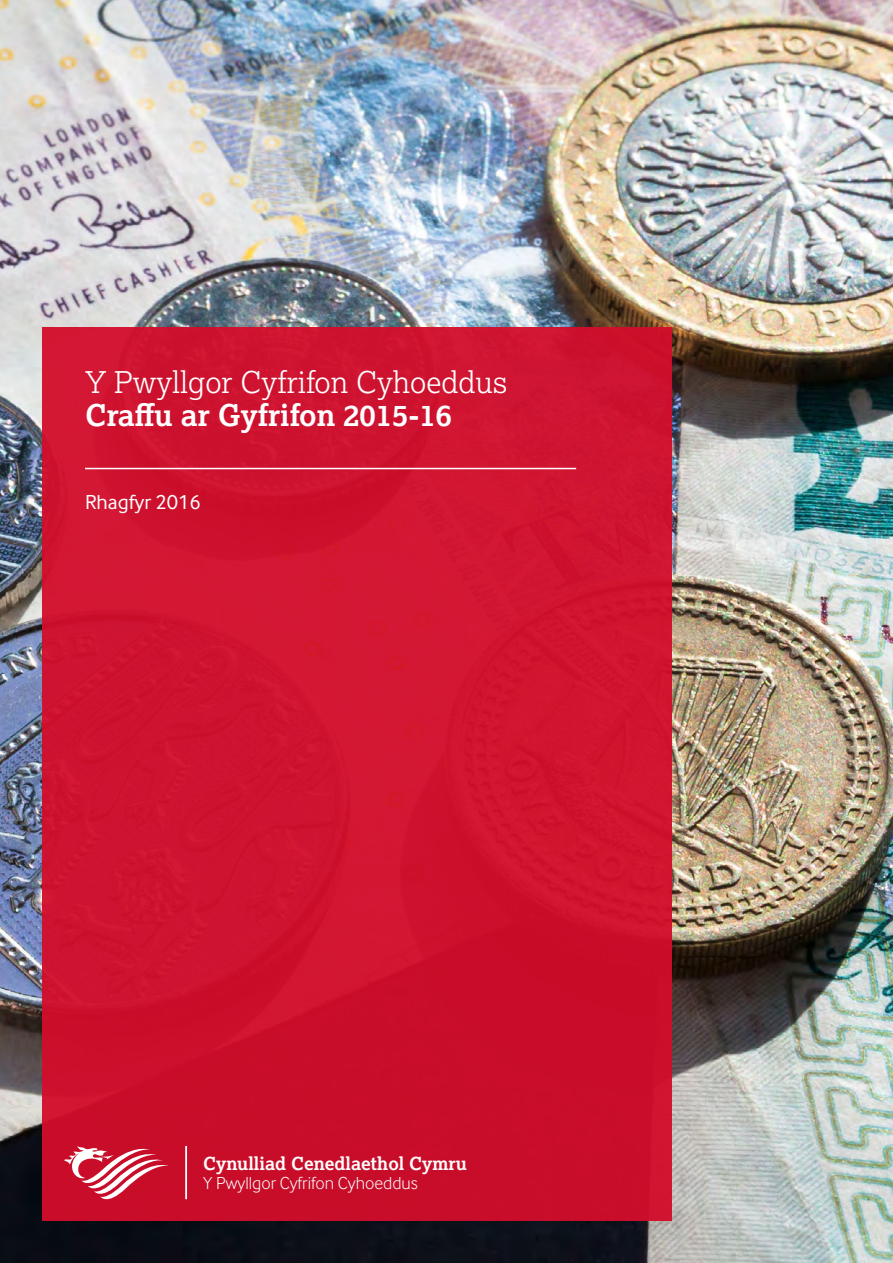
<style>
.page{position:relative;width:893px;height:1263px;background:#fff}
.page>*{position:absolute;margin:0;border:0;box-sizing:border-box;transform-origin:0 0}
.t1{font:30px "Cynulliad Serif Lt";color:#fff}
.t2{font:700 30px "Cynulliad Serif";color:#fff}
.t3{font:21px "Cynulliad Sans";color:#fff}
.t4{font:700 18px "Cynulliad Serif";color:#fff}
.t5{font:18px "Cynulliad Sans Lt";color:#fff}
</style>
<div class="page">
<img style="left:0;top:0;width:893px;height:1263px">
<div style="left:43px;top:327px;width:629px;height:893px;background:#d30d2b"></div>
<svg style="left:64px;top:1146px;width:105px;height:60px"></svg>
<hr style="left:185px;top:1146px;width:2px;height:53px;background:#fff">
<hr style="left:85px;top:468px;width:491px;height:1px;background:#fff">
<p class="t1" style="left:85px;top:363px;width:424px">Y Pwyllgor Cyfrifon Cyhoeddus</p>
<p class="t2" style="left:85px;top:396px;width:368px">Craffu ar Gyfrifon 2015-16</p>
<p class="t3" style="left:85px;top:490px;width:117px">Rhagfyr 2016</p>
<p class="t4" style="left:203px;top:1151px;width:265px">Cynulliad Cenedlaethol Cymru</p>
<p class="t5" style="left:203px;top:1173px;width:216px">Y Pwyllgor Cyfrifon Cyhoeddus</p>
</div>
